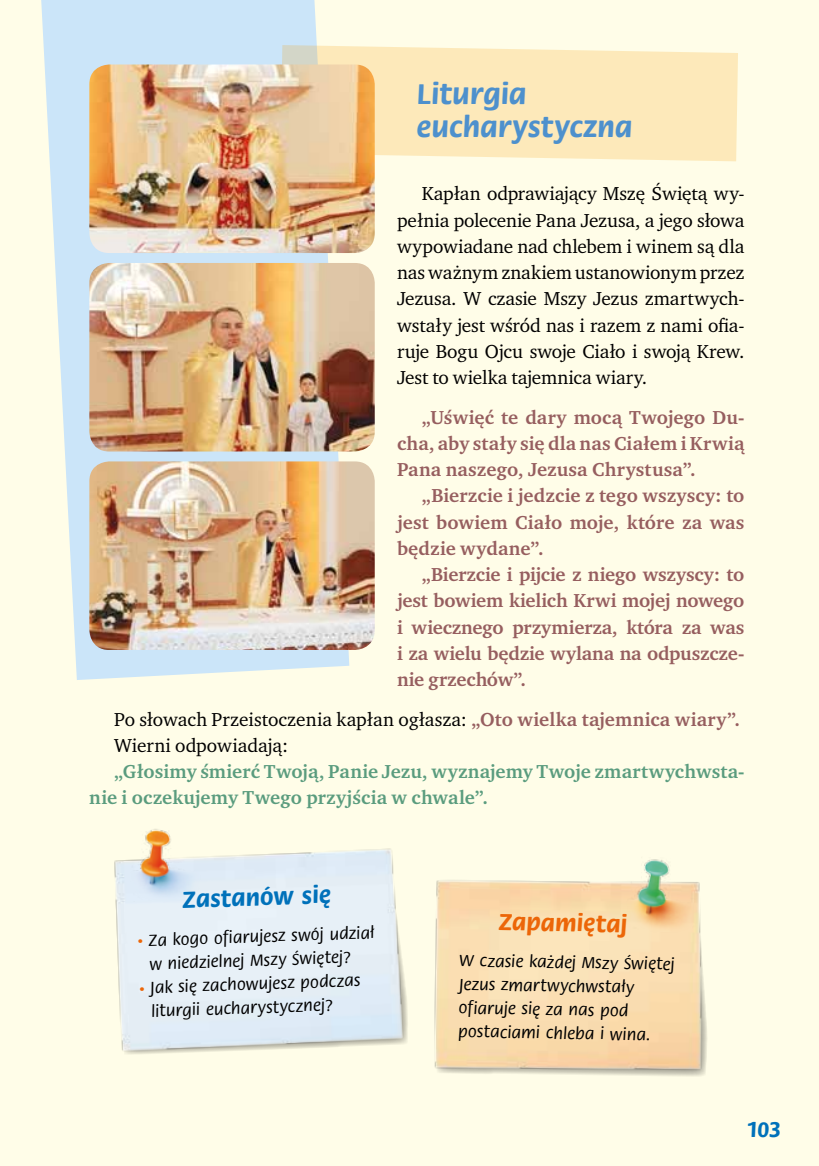
<style>
.page{position:relative;width:819px;height:1166px;background:#fffde8}
.page>*{position:absolute;margin:0;border:0;box-sizing:border-box;transform-origin:0 0}
.t1{font:700 28px/33.2px "EFN Gramatyk";letter-spacing:.015em;color:#4d90cd}
.t2{font:700 22.75px "EFN Gramatyk";color:#0071ba}
.t3{font:700 22.75px "EFN Gramatyk";color:#ec6608}
.t4{font:700 21px "EFN Gramatyk";color:#0071ba}
.t5{font:19.25px/26.2px "Charter ITC Pro";color:#000;text-align:justify}
.t6{font:700 19.25px/26.2px "Charter ITC Pro";letter-spacing:.005em;color:#965e5f;text-align:justify}
.t7{font:700 19.25px/26.2px "Charter ITC Pro";letter-spacing:.005em;color:#5a9c7e}
.t8{font:15.75px/23.6px "EFN Gramatyk";color:#000}
.s1{font-weight:700;color:#965e5f}
.s2{color:#ec6608}
</style>
<div class="page">
<img style="left:114px;top:848px;width:294px;height:206px">
<img style="left:116px;top:829px;width:92px;height:88px">
<img style="left:434px;top:880px;width:273px;height:196px">
<img style="left:613px;top:859px;width:91px;height:87px">
<svg style="left:41px;top:0;width:308px;height:680px;fill:#cbe5f9"></svg>
<svg style="left:280px;top:45px;width:458px;height:116px;fill:#fde9ba"></svg>
<img style="left:89px;top:64px;width:286px;height:189px">
<img style="left:89px;top:263px;width:286px;height:188px">
<img style="left:89px;top:461px;width:286px;height:189px">
<h1 class="t1" style="left:417px;top:78px;width:217px">Liturgia eucharystyczna</h1>
<p class="t5" style="left:397px;top:180px;width:349px;text-indent:25px">Kapłan odprawiający Mszę Świętą wy&shy;pełnia polecenie Pana Jezusa, a jego słowa wypowiadane nad chlebem i winem są dla nas ważnym znakiem ustanowionym przez Jezusa. W czasie Mszy Jezus zmartwych&shy;wstały jest wśród nas i razem z nami ofia&shy;ruje Bogu Ojcu swoje Ciało i swoją Krew.<br>Jest to wielka tajemnica wiary.</p>
<p class="t6" style="left:397px;top:404px;width:349px;text-indent:25px">„Uświęć te dary mocą Twojego Du&shy;cha, aby stały się dla nas Ciałem i Krwią Pana naszego, Jezusa Chrystusa”.</p>
<p class="t6" style="left:397px;top:483px;width:349px;text-indent:25px">„Bierzcie i jedzcie z tego wszyscy: to jest bowiem Ciało moje, które za was będzie wydane”.</p>
<p class="t6" style="left:397px;top:561px;width:349px;text-indent:25px">„Bierzcie i pijcie z niego wszyscy: to jest bowiem kielich Krwi mojej nowego i wiecznego przymierza, która za was i za wielu będzie wylana na odpuszcze&shy;nie grzechów”.</p>
<p class="t5" style="left:114px;top:705px;width:627px">Po słowach Przeistoczenia kapłan ogłasza: <span class="s1">„Oto wielka tajemnica wiary”.<br></span>Wierni odpowiadają:</p>
<p class="t7" style="left:89px;top:758px;width:656px;text-indent:25px">„Głosimy śmierć Twoją, Panie Jezu, wyznajemy Twoje zmartwychwsta&shy;nie i oczekujemy Twego przyjścia w chwale”.</p>
<p class="t2" style="left:182px;top:885px;width:149px;rotate:-2deg">Zastanów się</p>
<p class="t8" style="left:148px;top:929px;width:227px;text-indent:-11px;rotate:-2deg"><span class="s2">•</span> Za kogo ofiarujesz swój udział w niedzielnej Mszy Świętej?</p>
<p class="t8" style="left:150px;top:976px;width:212px;text-indent:-11px;rotate:-2deg"><span class="s2">•</span> Jak się zachowujesz podczas liturgii eucharystycznej?</p>
<p class="t3" style="left:499px;top:907px;width:130px;rotate:1deg">Zapamiętaj</p>
<p class="t8" style="left:459px;top:949px;width:217px;rotate:1deg">W czasie każdej Mszy Świętej<br>Jezus zmartwychwstały ofiaruje się za nas pod postaciami chleba i wina.</p>
<p class="t4" style="left:747px;top:1116px;width:35px">103</p>
</div>
